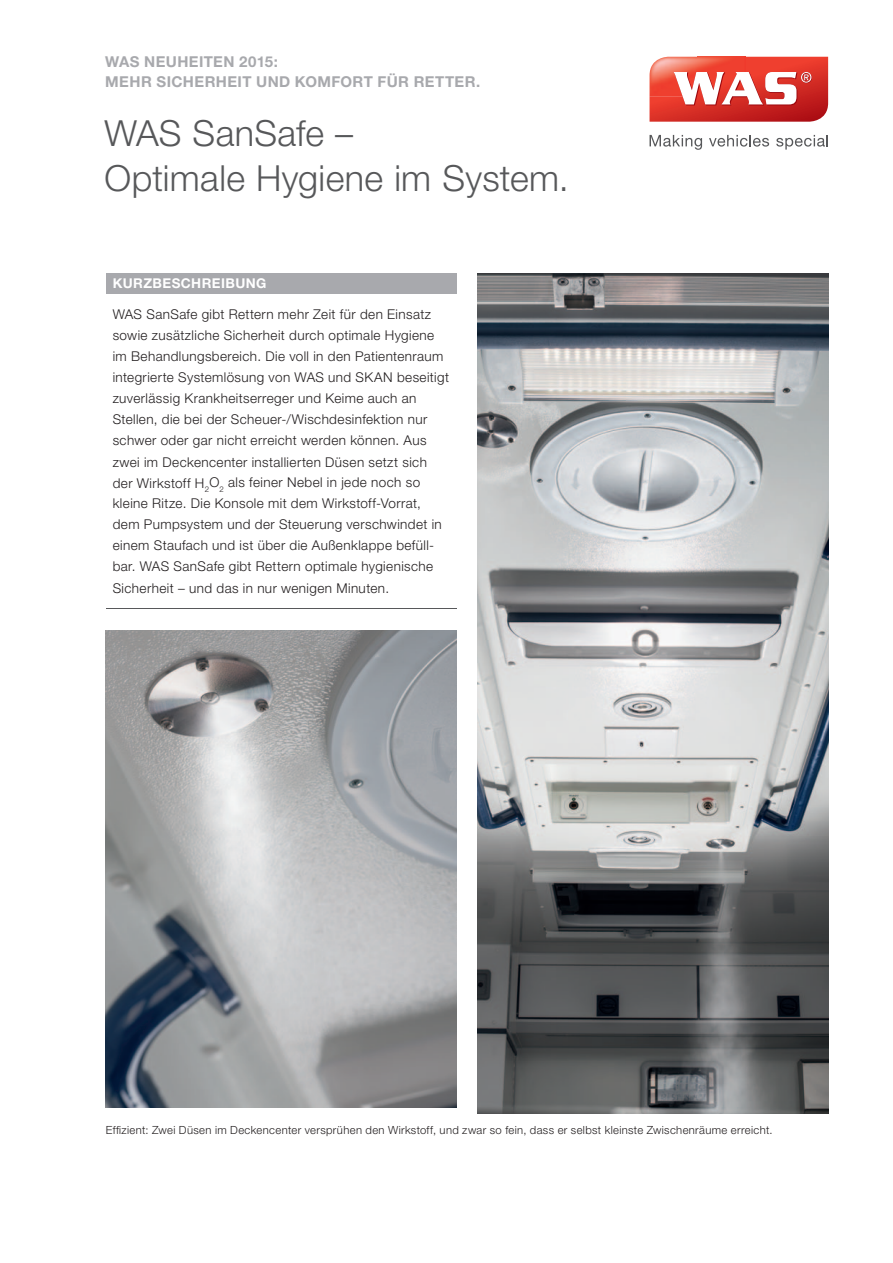
<style>
.page{position:relative;width:893px;height:1263px;background:#fff}
.page>*{position:absolute;margin:0;border:0;box-sizing:border-box;transform-origin:0 0}
.t1{font:300 36px/45px "Helvetica Neue LT Pro";letter-spacing:.01em;color:#57585a}
.t2{font:700 15px/19.5px "Helvetica Neue LT Pro";letter-spacing:.03em;color:#a8a9ad}
.t3{font:300 13.5px/21px "Helvetica Neue LT Pro";letter-spacing:.03em;color:#231f20}
.t4{font:700 13.5px "Helvetica Neue LT Pro";letter-spacing:.03em;color:#fff}
.t5{font:300 11.25px "Helvetica Neue LT Pro";letter-spacing:.03em;color:#231f20}
</style>
<div class="page">
<svg style="left:649px;top:57px;width:179px;height:65px"></svg>
<svg style="left:649px;top:135px;width:53px;height:15px"></svg>
<svg style="left:709px;top:135px;width:60px;height:12px"></svg>
<svg style="left:776px;top:135px;width:52px;height:15px"></svg>
<img style="left:478px;top:273px;width:350px;height:840px">
<img style="left:106px;top:630px;width:350px;height:477px">
<div style="left:106px;top:273px;width:351px;height:21px;background:#a8a9ad"></div>
<hr style="left:106px;top:608px;width:351px;height:1px;background:#57585a">
<p class="t2" style="left:105px;top:52px;width:376px">WAS NEUHEITEN 2015:<br>MEHR SICHERHEIT UND KOMFORT FÜR RETTER.</p>
<h1 class="t1" style="left:105px;top:110px;width:466px">WAS SanSafe –<br>Optimale Hygiene im System.</h1>
<p class="t4" style="left:113px;top:275px;width:155px">KURZBESCHREIBUNG</p>
<p class="t3" style="left:113px;top:304px;width:338px">WAS SanSafe gibt Rettern mehr Zeit für den Einsatz sowie zusätzliche Sicherheit durch optimale Hygiene im Behandlungsbereich. Die voll in den Patientenraum integrierte Systemlösung von WAS und SKAN beseitigt zuverlässig Krankheitserreger und Keime auch an Stellen, die bei der Scheuer-/Wischdesinfektion nur schwer oder gar nicht erreicht werden können. Aus zwei im Deckencenter installierten Düsen setzt sich der Wirkstoff H<sub>2</sub>O<sub>2</sub> als feiner Nebel in jede noch so kleine Ritze. Die Konsole mit dem Wirkstoff-Vorrat, dem Pumpsystem und der Steuerung verschwindet in einem Staufach und ist über die Außenklappe befüll&shy;bar. WAS SanSafe gibt Rettern optimale hygienische Sicherheit – und das in nur wenigen Minuten.</p>
<p class="t5" style="left:106px;top:1123px;width:668px">Effizient: Zwei Düsen im Deckencenter versprühen den Wirkstoff, und zwar so fein, dass er selbst kleinste Zwischenräume erreicht.</p>
</div>
